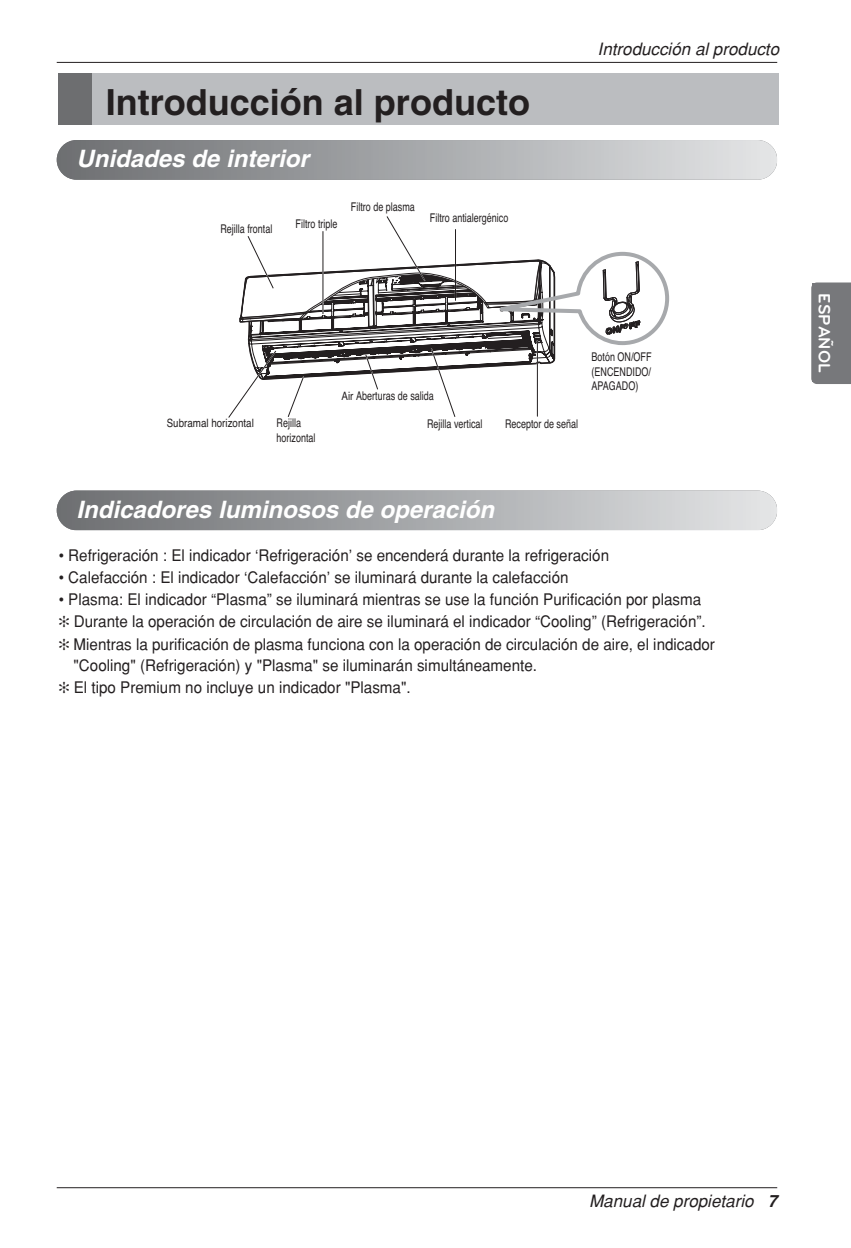
<style>
.page{position:relative;width:851px;height:1248px;background:#fff}
.page>*{position:absolute;margin:0;border:0;box-sizing:border-box;transform-origin:0 0}
.t1{font:700 36px "Helvetica";color:#231f20}
.t2{font:italic 700 24px "Helvetica";color:#fff}
.t3{font:italic 17px "Helvetica";color:#231f20}
.t4{font:700 17px "Bryant LG";color:#fff}
.t5{font:16px/22.6px "Helvetica";color:#231f20;scale:.95 1}
.t6{font:12px/14.4px "Helvetica";color:#231f20;scale:.75 1}
.t7{font:11.6px "Helvetica";color:#231f20;scale:.85 1}
.s1{font-size:11.6px}
.s2{font-weight:700}
</style>
<div class="page">
<hr style="left:57px;top:62px;width:720px;height:1px;background:#231f20">
<hr style="left:57px;top:1186px;width:720px;height:2px;background:#231f20">
<div style="left:59px;top:74px;width:113px;height:51px;background:#6d6e70"></div>
<div style="left:92px;top:74px;width:687px;height:51px;background:#bbbdc0"></div>
<svg style="left:811px;top:282px;width:39px;height:102px;background:#7b7c7f"></svg>
<div style="left:812px;top:284px;width:23px;height:98px;background:#77787b"></div>
<svg style="left:228px;top:216px;width:442px;height:202px"></svg>
<div style="left:57px;top:140px;width:720px;height:40px;background:linear-gradient(to right,#6c6e71,#e3e5e6);border-radius:20px"></div>
<div style="left:57px;top:490px;width:720px;height:40px;background:linear-gradient(to right,#6c6e71,#e3e5e6);border-radius:20px"></div>
<h1 class="t1" style="left:106px;top:89px;width:425px">Introducción al producto</h1>
<h2 class="t2" style="left:77px;top:150px;width:238px">Unidades de interior</h2>
<p class="t6" style="left:220px;top:222px;width:71px">Rejilla frontal</p>
<p class="t6" style="left:295px;top:217px;width:58px">Filtro triple</p>
<p class="t6" style="left:351px;top:201px;width:87px">Filtro de plasma</p>
<p class="t6" style="left:430px;top:211px;width:106px">Filtro antialergénico</p>
<p class="t3" style="left:597px;top:43px;width:186px">Introducción al producto</p>
<p class="t7" style="left:167px;top:418px;width:104px">Subramal horizontal</p>
<p class="t6" style="left:276px;top:417px;width:54px">Rejilla horizontal</p>
<p class="t6" style="left:341px;top:390px;width:124px"><span class="s1">Air</span> Aberturas de salida</p>
<p class="t6" style="left:427px;top:418px;width:76px">Rejilla vertical</p>
<p class="t6" style="left:505px;top:418px;width:99px">Receptor de señal</p>
<p class="t6" style="left:591px;top:351px;width:82px;text-align:justify">Botón ON/OFF (ENCENDIDO/ APAGADO)</p>
<h2 class="t2" style="left:77px;top:500px;width:424px">Indicadores luminosos de operación</h2>
<p class="t5" style="left:59px;top:545px;width:581px">• Refrigeración : El indicador ‘Refrigeración’ se encenderá durante la refrigeración</p>
<p class="t5" style="left:59px;top:567px;width:538px">• Calefacción : El indicador ‘Calefacción’ se iluminará durante la calefacción</p>
<p class="t5" style="left:59px;top:589px;width:692px">• Plasma: El indicador “Plasma” se iluminará mientras se use la función Purificación por plasma ✻ Durante la operación de circulación de aire se iluminará el indicador “Cooling” (Refrigeración”. ✻ Mientras la purificación de plasma funciona con la operación de circulación de aire, el indicador</p>
<p class="t5" style="left:59px;top:655px;width:505px;line-height:22px;text-indent:15px">"Cooling" (Refrigeración) y "Plasma" se iluminarán simultáneamente. ✻ El tipo Premium no incluye un indicador "Plasma".</p>
<p class="t4" style="left:834px;top:293px;width:80px;rotate:90deg">ESPAÑOL</p>
<p class="t3" style="left:589px;top:1194px;width:193px">Manual de propietario <span class="s2">7</span></p>
</div>
